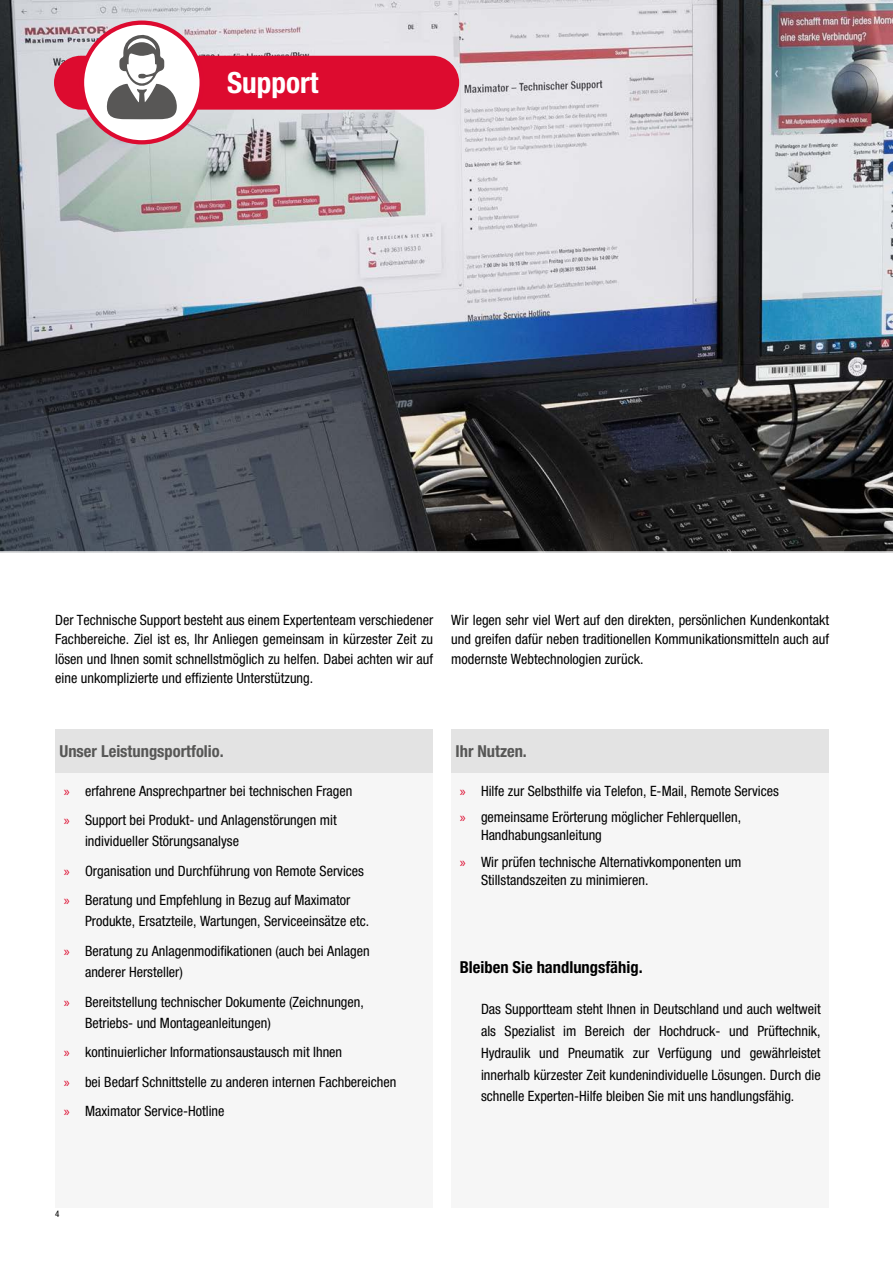
<style>
.page{position:relative;width:893px;height:1263px;background:#fff}
.page>*{position:absolute;margin:0;border:0;box-sizing:border-box;transform-origin:0 0}
.t1{font:700 condensed 29.25px "Helvetica Neue LT Std";color:#fff}
.t2{font:700 condensed 16.5px "Helvetica Neue LT Std";color:#575756}
.t3{font:700 condensed 16.5px "Helvetica Neue LT Std";color:#000}
.t4{font:condensed 14.25px/29.5px "Helvetica Neue LT Std";color:#000}
.t5{font:condensed 9px "Helvetica Neue LT Std";color:#000}
.s1{font-family:"Myriad Pro";font-stretch:normal;color:#dd0b2f}
</style>
<div class="page">
<img style="left:0;top:0;width:893px;height:553px">
<div style="left:55px;top:57px;width:403px;height:51px;background:#dd0b2f;border-radius:26px"></div>
<div style="left:54px;top:56px;width:405px;height:54px;border:2px solid #dd0b2f;border-radius:26px"></div>
<svg style="left:80px;top:21px;width:124px;height:123px"></svg>
<div style="left:55px;top:773px;width:378px;height:435px;background:#f6f6f6"></div>
<div style="left:55px;top:729px;width:378px;height:44px;background:#e3e3e3"></div>
<div style="left:451px;top:773px;width:378px;height:435px;background:#f6f6f6"></div>
<div style="left:451px;top:729px;width:378px;height:44px;background:#e3e3e3"></div>
<h1 class="t1" style="left:227px;top:65px;width:93px">Support</h1>
<p class="t4" style="left:55px;top:610px;width:379px;line-height:19.5px;text-align:justify">Der Technische Support besteht aus einem Expertenteam verschiedener Fachbereiche. Ziel ist es, Ihr Anliegen gemeinsam in kürzester Zeit zu lösen und Ihnen somit schnellstmöglich zu helfen. Dabei achten wir auf eine unkomplizierte und effiziente Unterstützung.</p>
<p class="t4" style="left:451px;top:610px;width:379px;line-height:19.5px;text-align:justify">Wir legen sehr viel Wert auf den direkten, persönlichen Kundenkontakt und greifen dafür neben traditionellen Kommunikationsmitteln auch auf modernste Webtechnologien zurück.</p>
<p class="t2" style="left:60px;top:741px;width:166px">Unser Leistungsportfolio.</p>
<p class="t4" style="left:64px;top:776px;width:290px"><span class="s1">»</span> erfahrene Ansprechpartner bei technischen Fragen <span class="s1">»</span> Support bei Produkt- und Anlagenstörungen mit</p>
<p class="t4" style="left:64px;top:826px;width:302px;text-indent:21px">individueller Störungsanalyse<br><span class="s1">»</span> Organisation und Durchführung von Remote Services <span class="s1">»</span> Beratung und Empfehlung in Bezug auf Maximator</p>
<p class="t4" style="left:64px;top:906px;width:307px;text-align:right">Produkte, Ersatzteile, Wartungen, Serviceeinsätze etc.<br><span class="s1">»</span> Beratung zu Anlagenmodifikationen (auch bei Anlagen</p>
<p class="t4" style="left:64px;top:957px;width:302px;text-indent:21px">anderer Hersteller)<br><span class="s1">»</span> Bereitstellung technischer Dokumente (Zeichnungen,</p>
<p class="t4" style="left:64px;top:1007px;width:334px;text-indent:21px">Betriebs- und Montageanleitungen)<br><span class="s1">»</span> kontinuierlicher Informationsaustausch mit Ihnen<br><span class="s1">»</span> bei Bedarf Schnittstelle zu anderen internen Fachbereichen <span class="s1">»</span> Maximator Service-Hotline</p>
<p class="t5" style="left:55px;top:1209px;width:6px">4</p>
<p class="t2" style="left:455px;top:741px;width:73px">Ihr Nutzen.</p>
<p class="t4" style="left:460px;top:777px;width:321px;line-height:26.5px"><span class="s1">»</span> Hilfe zur Selbsthilfe via Telefon, E-Mail, Remote Services <span class="s1">»</span> gemeinsame Erörterung möglicher Fehlerquellen,</p>
<p class="t4" style="left:460px;top:822px;width:283px;line-height:26.5px;text-indent:21px">Handhabungsanleitung<br><span class="s1">»</span> Wir prüfen technische Alternativkomponenten um</p>
<p class="t4" style="left:481px;top:865px;width:169px">Stillstandszeiten zu minimieren.</p>
<p class="t3" style="left:460px;top:957px;width:184px">Bleiben Sie handlungsfähig.</p>
<p class="t4" style="left:481px;top:998px;width:341px;line-height:21.8px;text-align:justify">Das Supportteam steht Ihnen in Deutschland und auch weltweit als Spezialist im Bereich der Hochdruck- und Prüftechnik, Hydraulik und Pneumatik zur Verfügung und gewährleistet innerhalb kürzester Zeit kundenindividuelle Lösungen. Durch die schnelle Experten-Hilfe bleiben Sie mit uns handlungsfähig.</p>
</div>
